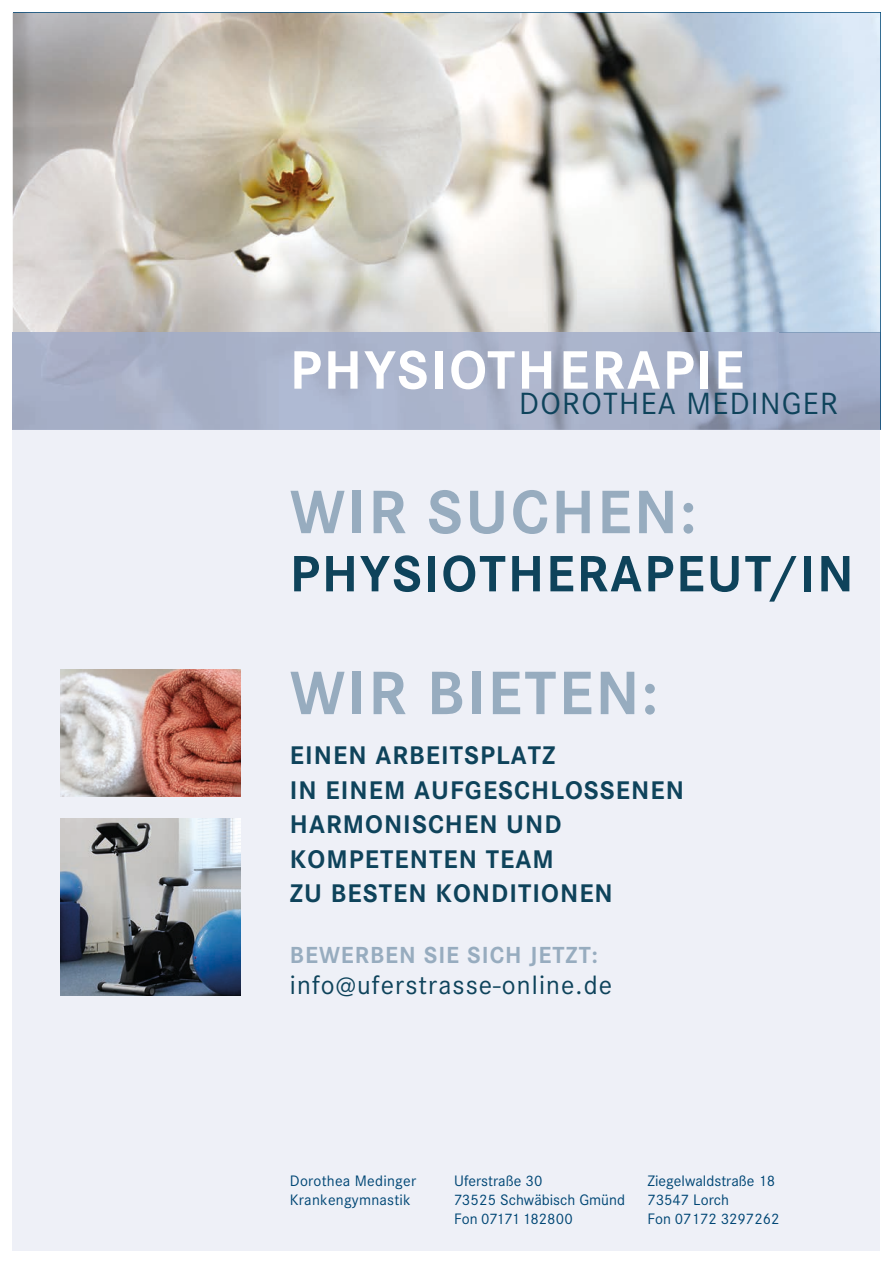
<style>
.page{position:relative;width:893px;height:1263px;background:#fff}
.page>*{position:absolute;margin:0;border:0;box-sizing:border-box;transform-origin:0 0}
.t1{font:700 63.6px "Corporate S";letter-spacing:.04em;color:#97acbf}
.t2{font:700 56.1px "Corporate S";letter-spacing:.04em;color:#fff}
.t3{font:700 52.95px "Corporate S";letter-spacing:.04em;color:#0e435b}
.t4{font:31.8px "Corporate S";letter-spacing:.04em;color:#0e435b}
.t5{font:27.45px "Corporate S";letter-spacing:.04em;color:#0e435b}
.t6{font:700 26.55px/34.5px "Corporate S";letter-spacing:.04em;color:#0e435b}
.t7{font:700 24.15px "Corporate S";letter-spacing:.04em;color:#97acbf}
.t8{font:15.75px/18.9px "Corporate S";color:#004675}
</style>
<div class="page">
<img style="left:13px;top:13px;width:867px;height:319px">
<div style="left:13px;top:430px;width:867px;height:820px;background:#eef0f7"></div>
<img style="left:61px;top:670px;width:180px;height:126px">
<img style="left:61px;top:819px;width:180px;height:176px">
<h2 class="t2" style="left:290px;top:338px;width:456px">PHYSIOTHERAPIE</h2>
<h3 class="t4" style="left:519px;top:385px;width:320px">DOROTHEA MEDINGER</h3>
<h1 class="t1" style="left:290px;top:476px;width:408px">WIR SUCHEN:</h1>
<h3 class="t3" style="left:290px;top:543px;width:565px">PHYSIOTHERAPEUT/IN</h3>
<h1 class="t1" style="left:290px;top:657px;width:369px">WIR BIETEN:</h1>
<h3 class="t6" style="left:290px;top:739px;width:396px">EINEN ARBEITSPLATZ<br>IN EINEM AUFGESCHLOSSENEN<br>HARMONISCHEN UND<br>KOMPETENTEN TEAM<br>ZU BESTEN KONDITIONEN</h3>
<h3 class="t7" style="left:290px;top:941px;width:309px">BEWERBEN SIE SICH JETZT:</h3>
<h3 class="t5" style="left:290px;top:969px;width:324px">info@uferstrasse-online.de</h3>
<p class="t8" style="left:290px;top:1172px;width:128px">Dorothea Medinger<br>Krankengymnastik</p>
<p class="t8" style="left:454px;top:1172px;width:172px">Uferstraße 30<br>73525 Schwäbisch Gmünd<br>Fon 07171 182800</p>
<p class="t8" style="left:647px;top:1172px;width:134px">Ziegelwaldstraße 18<br>73547 Lorch<br>Fon 07172 3297262</p>
</div>
